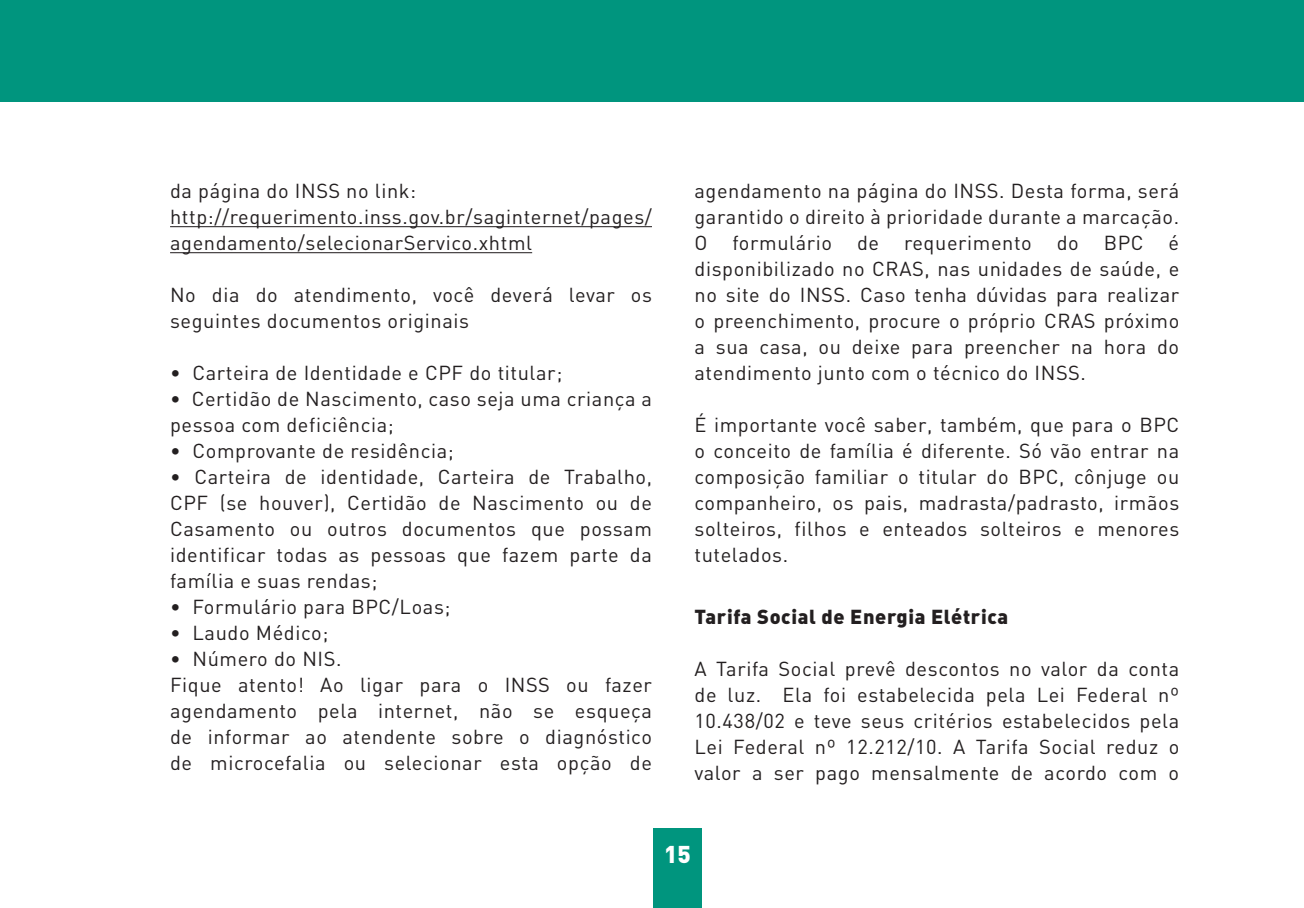
<style>
.page{position:relative;width:1304px;height:908px;background:#fff}
.page>*{position:absolute;margin:0;border:0;box-sizing:border-box;transform-origin:0 0}
.t1{font:900 24px "DIN";color:#fff}
.t2{font:20px/26px "DIN";letter-spacing:.03em;color:#231f20}
.t3{font:20px "DIN Black Alternate";letter-spacing:.03em;color:#231f20}
</style>
<div class="page">
<div style="left:653px;top:828px;width:49px;height:79px;background:#00957e"></div>
<div style="left:0;top:0;width:1304px;height:101px;background:#00957e"></div>
<hr style="left:170px;top:226px;width:482px;height:1px;background:#231f20">
<hr style="left:170px;top:252px;width:362px;height:1px;background:#231f20">
<p class="t2" style="left:170px;top:177px;width:483px">da página do INSS no link: http://requerimento.inss.gov.br/saginternet/pages/ agendamento/selecionarServico.xhtml</p>
<p class="t2" style="left:170px;top:281px;width:483px">No dia do atendimento, você deverá levar os seguintes documentos originais</p>
<p class="t2" style="left:170px;top:359px;width:394px">• Carteira de Identidade e CPF do titular;</p>
<p class="t2" style="left:170px;top:385px;width:483px">• Certidão de Nascimento, caso seja uma criança a pessoa com deficiência;</p>
<p class="t2" style="left:170px;top:437px;width:285px">• Comprovante de residência;</p>
<p class="t2" style="left:170px;top:463px;width:483px;text-align:justify">• Carteira de identidade, Carteira de Trabalho, CPF (se houver), Certidão de Nascimento ou de Casamento ou outros documentos que possam identificar todas as pessoas que fazem parte da família e suas rendas;</p>
<p class="t2" style="left:170px;top:593px;width:282px">• Formulário para BPC/Loas;</p>
<p class="t2" style="left:170px;top:619px;width:160px">• Laudo Médico;</p>
<p class="t2" style="left:170px;top:645px;width:483px">• Número do NIS.<br>Fique atento! Ao ligar para o INSS ou fazer agendamento pela internet, não se esqueça de informar ao atendente sobre o diagnóstico de microcefalia ou selecionar esta opção de</p>
<p class="t2" style="left:694px;top:177px;width:486px;text-align:justify">agendamento na página do INSS. Desta forma, será garantido o direito à prioridade durante a marcação.<br>O formulário de requerimento do BPC é disponibilizado no CRAS, nas unidades de saúde, e no site do INSS. Caso tenha dúvidas para realizar o preenchimento, procure o próprio CRAS próximo a sua casa, ou deixe para preencher na hora do atendimento junto com o técnico do INSS.</p>
<p class="t2" style="left:694px;top:411px;width:486px;text-align:justify">É importante você saber, também, que para o BPC o conceito de família é diferente. Só vão entrar na composição familiar o titular do BPC, cônjuge ou companheiro, os pais, madrasta/padrasto, irmãos solteiros, filhos e enteados solteiros e menores tutelados.</p>
<p class="t3" style="left:694px;top:603px;width:315px">Tarifa Social de Energia Elétrica</p>
<p class="t2" style="left:694px;top:655px;width:486px;text-align:justify">A Tarifa Social prevê descontos no valor da conta de luz. Ela foi estabelecida pela Lei Federal nº 10.438/02 e teve seus critérios estabelecidos pela Lei Federal nº 12.212/10. A Tarifa Social reduz o valor a ser pago mensalmente de acordo com o</p>
<p class="t1" style="left:664px;top:837px;width:28px">15</p>
</div>
